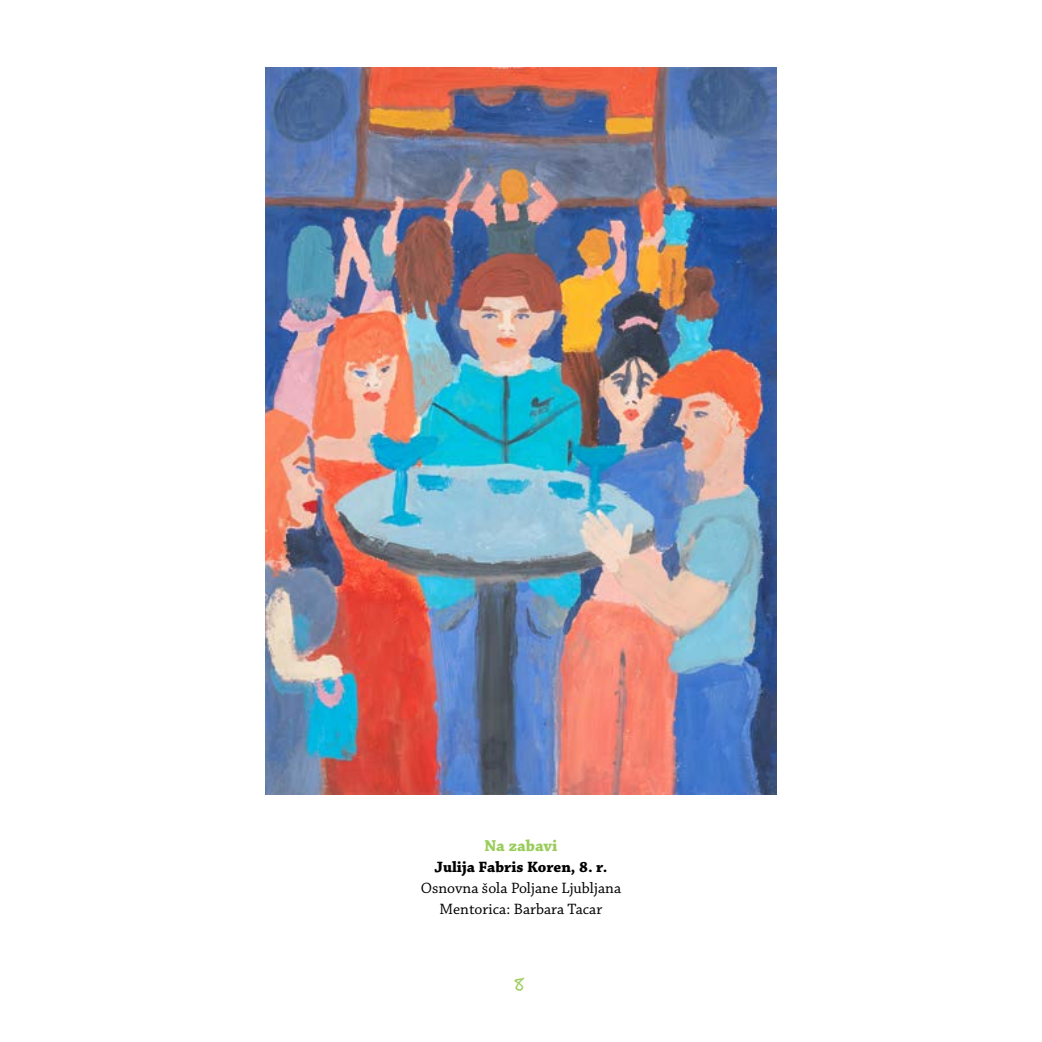
<style>
.page{position:relative;width:1042px;height:1042px;background:#fff}
.page>*{position:absolute;margin:0;border:0;box-sizing:border-box;transform-origin:0 0}
.t1{font:17.5px "Dear Teacher";color:#9acc5b}
.t2{font:700 16.62px "Chaparral Pro";color:#9acc5b}
.t3{font:15.75px/21px "Chaparral Pro";color:#000;text-align:center}
.t4{font:700 15.75px "Chaparral Pro";color:#000}
</style>
<div class="page">
<img style="left:266px;top:67px;width:510px;height:727px">
<p class="t2" style="left:484px;top:835px;width:75px">Na zabavi</p>
<p class="t4" style="left:434px;top:857px;width:174px">Julija Fabris Koren, 8. r.</p>
<p class="t3" style="left:421px;top:878px;width:202px">Osnovna šola Poljane Ljubljana<br>Mentorica: Barbara Tacar</p>
<p class="t1" style="left:514px;top:977px;width:13px">8</p>
</div>
